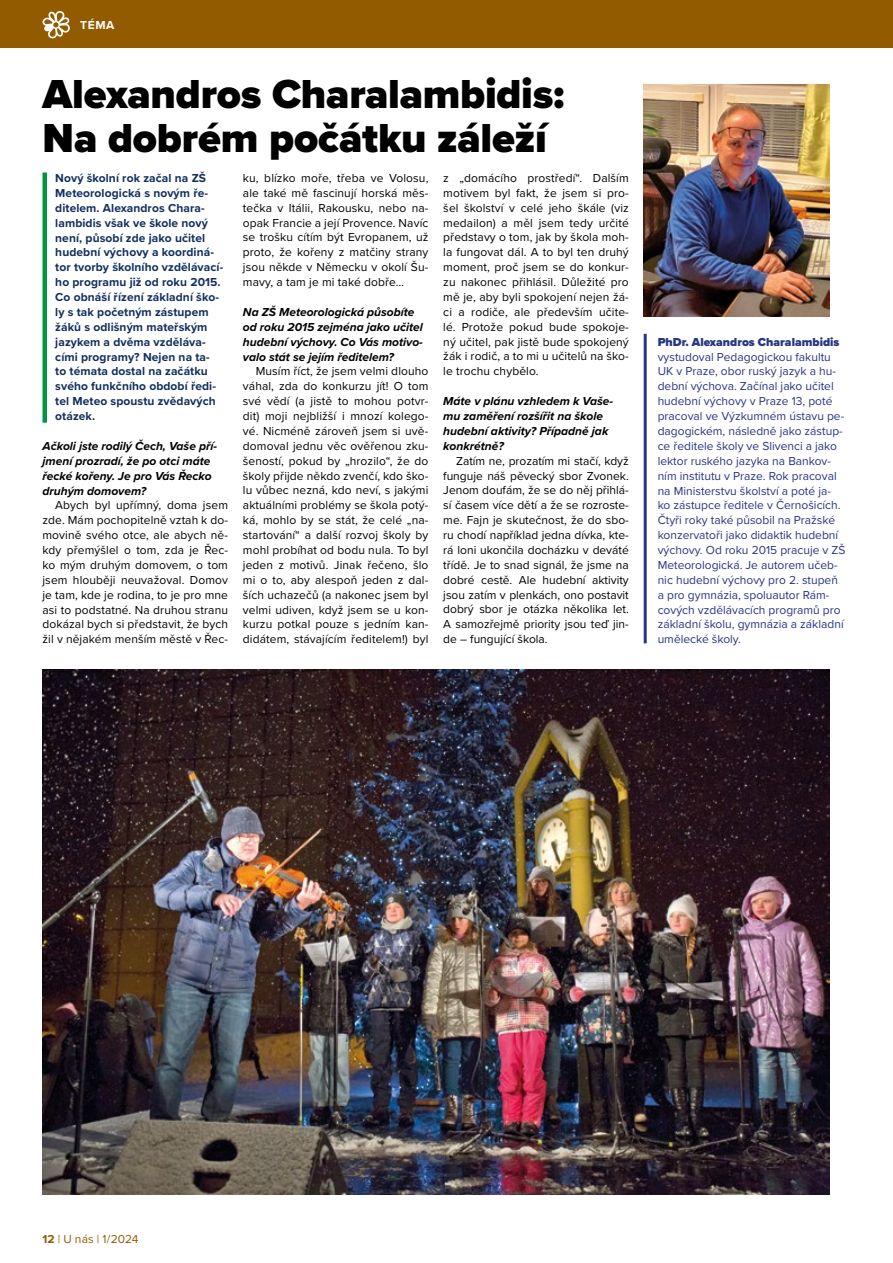
<style>
.page{position:relative;width:893px;height:1263px;background:#fff}
.page>*{position:absolute;margin:0;border:0;box-sizing:border-box;transform-origin:0 0}
.t1{font:900 42px/44.7px "Proxima Nova";letter-spacing:-.005em;color:#000}
.t2{font:12px/14.9px "Proxima Nova";letter-spacing:.01em;color:#000;text-align:justify}
.t3{font:12px/14.9px "Proxima Nova";color:#283583}
.t4{font:700 12px/14.9px "Proxima Nova";letter-spacing:.01em;color:#132f5e}
.t5{font:italic 700 12px/14.9px "Proxima Nova";color:#000}
.t6{font:900 12px "Proxima Nova";color:#283583}
.t7{font:12px "Proxima Nova";color:#935b00}
.t8{font:700 12px "Proxima Nova";color:#fff}
.s1{font-weight:700}
</style>
<div class="page">
<div style="left:0;top:0;width:893px;height:48px;background:#935b00"></div>
<svg style="left:42px;top:11px;width:28px;height:27px"></svg>
<hr style="left:43px;top:172px;width:4px;height:251px;background:#009641">
<hr style="left:644px;top:334px;width:3px;height:309px;background:#283583">
<img style="left:644px;top:85px;width:185px;height:232px">
<img style="left:43px;top:670px;width:786px;height:524px">
<p class="t8" style="left:80px;top:16px;width:36px">TÉMA</p>
<h1 class="t1" style="left:43px;top:71px;width:523px">Alexandros Charalambidis:<br>Na dobrém počátku záleží</h1>
<p class="t4" style="left:55px;top:170px;width:170px">Nový školní rok začal na ZŠ<br>Meteorologická s novým ře&shy;ditelem. Alexandros Chara&shy;lambidis však ve škole nový není, působí zde jako učitel hudební výchovy a koordiná&shy;tor tvorby školního vzdělávací&shy;ho programu již od roku 2015.<br>Co obnáší řízení základní ško&shy;ly s tak početným zástupem žáků s odlišným mateřským jazykem a dvěma vzděláva&shy;cími programy? Nejen na ta&shy;to témata dostal na začátku svého funkčního období ředi&shy;tel Meteo spoustu zvědavých otázek.</p>
<p class="t5" style="left:43px;top:438px;width:176px">Ačkoli jste rodilý Čech, Vaše pří&shy;jmení prozradí, že po otci máte řecké kořeny. Je pro Vás Řecko druhým domovem?</p>
<p class="t2" style="left:43px;top:497px;width:187px;text-indent:13px">Abych byl upřímný, doma jsem zde. Mám pochopitelně vztah k do&shy;movině svého otce, ale abych ně&shy;kdy přemýšlel o tom, zda je Řec&shy;ko mým druhým domovem, o tom jsem hlouběji neuvažoval. Domov je tam, kde je rodina, to je pro mne asi to podstatné. Na druhou stranu dokázal bych si představit, že bych žil v nějakém menším městě v Řec-</p>
<p class="t2" style="left:243px;top:170px;width:187px">ku, blízko moře, třeba ve Volosu, ale také mě fascinují horská měs&shy;tečka v Itálii, Rakousku, nebo na&shy;opak Francie a její Provence. Navíc se trošku cítím být Evropanem, už proto, že kořeny z matčiny strany jsou někde v Německu v okolí Šu&shy;mavy, a tam je mi také dobře…</p>
<p class="t5" style="left:243px;top:304px;width:181px">Na ZŠ Meteorologická působíte od roku 2015 zejména jako učitel hudební výchovy. Co Vás motivo&shy;valo stát se jejím ředitelem?</p>
<p class="t2" style="left:243px;top:363px;width:187px;text-indent:13px">Musím říct, že jsem velmi dlouho váhal, zda do konkurzu jít! O tom své vědí (a jistě to mohou potvr&shy;dit) moji nejbližší i mnozí kolego&shy;vé. Nicméně zároveň jsem si uvě&shy;domoval jednu věc ověřenou zku&shy;šeností, pokud by „hrozilo“, že do školy přijde někdo zvenčí, kdo ško&shy;lu vůbec nezná, kdo neví, s jakými aktuálními problémy se škola potý&shy;ká, mohlo by se stát, že celé „na&shy;startování“ a další rozvoj školy by mohl probíhat od bodu nula. To byl jeden z motivů. Jinak řečeno, šlo mi o to, aby alespoň jeden z dal&shy;ších uchazečů (a nakonec jsem byl velmi udiven, když jsem se u kon&shy;kurzu potkal pouze s jedním kan&shy;didátem, stávajícím ředitelem!) byl</p>
<p class="t2" style="left:443px;top:170px;width:187px">z „domácího prostředí“. Dalším motivem byl fakt, že jsem si pro&shy;šel školství v celé jeho škále (viz medailon) a měl jsem tedy určité představy o tom, jak by škola moh&shy;la fungovat dál. A to byl ten druhý moment, proč jsem se do konkur&shy;zu nakonec přihlásil. Důležité pro mě je, aby byli spokojení nejen žá&shy;ci a rodiče, ale především učite&shy;lé. Protože pokud bude spokoje&shy;ný učitel, pak jistě bude spokojený žák i rodič, a to mi u učitelů na ško&shy;le trochu chybělo.</p>
<p class="t5" style="left:443px;top:393px;width:171px">Máte v plánu vzhledem k Vaše&shy;mu zaměření rozšířit na škole hudební aktivity? Případně jak konkrétně?</p>
<p class="t2" style="left:443px;top:453px;width:187px;text-indent:13px">Zatím ne, prozatím mi stačí, když funguje náš pěvecký sbor Zvonek.<br>Jenom doufám, že se do něj přihlá&shy;sí časem více dětí a že se rozroste&shy;me. Fajn je skutečnost, že do sbo&shy;ru chodí například jedna dívka, kte&shy;rá loni ukončila docházku v deváté třídě. Je to snad signál, že jsme na dobré cestě. Ale hudební aktivity jsou zatím v plenkách, ono postavit dobrý sbor je otázka několika let.<br>A samozřejmě priority jsou teď jin&shy;de – fungující škola.</p>
<p class="t6" style="left:658px;top:333px;width:183px">PhDr. Alexandros Charalambidis</p>
<p class="t3" style="left:658px;top:349px;width:189px">vystudoval Pedagogickou fakultu UK v Praze, obor ruský jazyk a hu&shy;dební výchova. Začínal jako učitel hudební výchovy v Praze 13, poté pracoval ve Výzkumném ústavu pe&shy;dagogickém, následně jako zástup&shy;ce ředitele školy ve Slivenci a jako lektor ruského jazyka na Bankov&shy;ním institutu v Praze. Rok pracoval na Ministerstvu školství a poté ja&shy;ko zástupce ředitele v Černošicích.<br>Čtyři roky také působil na Pražské konzervatoři jako didaktik hudební výchovy. Od roku 2015 pracuje v ZŠ Meteorologická. Je autorem učeb&shy;nic hudební výchovy pro 2. stupeň a pro gymnázia, spoluautor Rám&shy;cových vzdělávacích programů pro základní školu, gymnázia a základní umělecké školy.</p>
<p class="t7" style="left:43px;top:1230px;width:98px"><span class="s1">12</span> | U nás | 1/2024</p>
</div>
